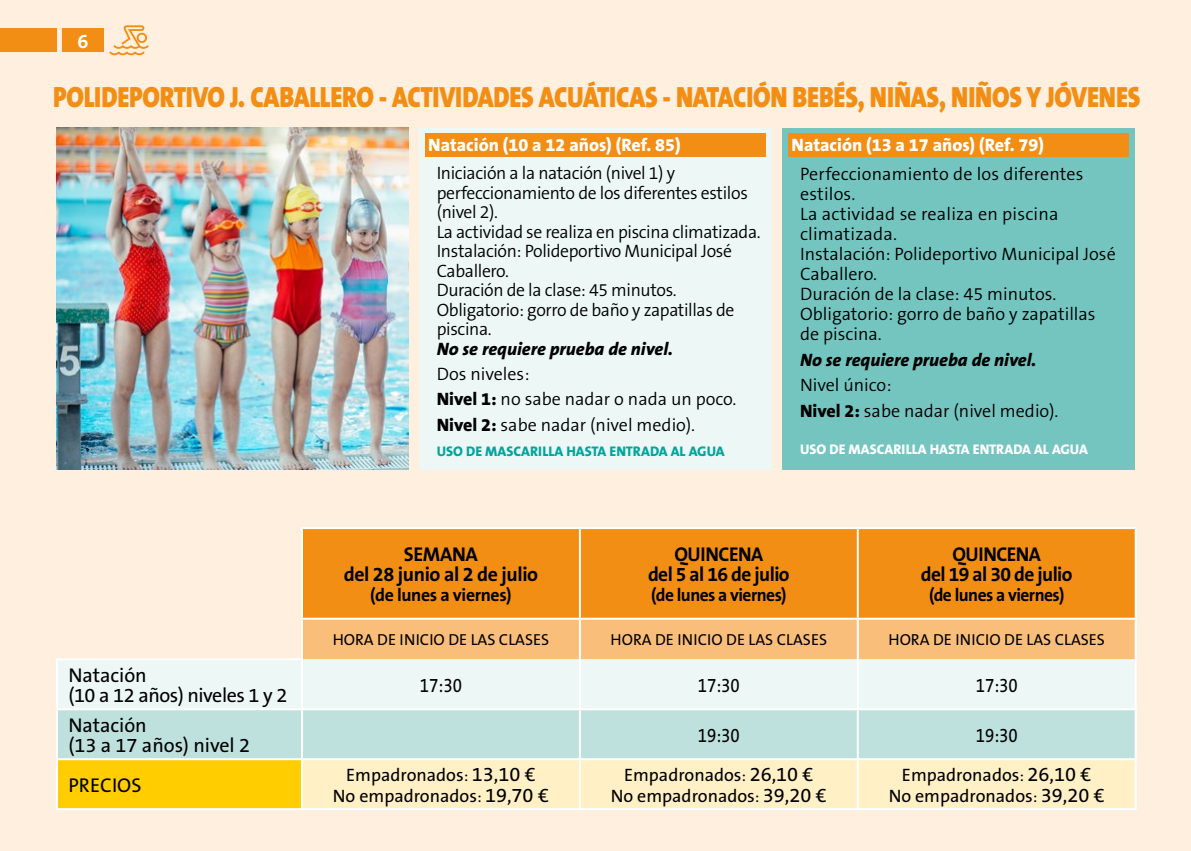
<style>
.page{position:relative;width:1191px;height:851px;background:#fff}
.page>*{position:absolute;margin:0;border:0;box-sizing:border-box;transform-origin:0 0}
.t1{font:900 29.4px "The Sans B9";letter-spacing:-.01em;color:#f28e14;scale:.85 1}
.t2{font:700 20px/20px "The Sans B7";letter-spacing:-.03em;color:#000;text-align:center}
.t3{font:20px/20px "The Sans B5 Plain";color:#000}
.t4{font:20px/20px "The Sans B5 Plain";letter-spacing:-.02em;color:#000}
.t5{font:20px "The Sans B5 Plain";color:#000;scale:.84 1}
.t6{font:700 20px "The Sans B7";color:#fff}
.t7{font:300 18px/19.4px "The Sans B4";letter-spacing:-.005em;color:#000}
.t8{font:18px/21.6px "The Sans B5 Plain";color:#000;text-align:center}
.t9{font:800 18px "The Sans B8";color:#fff}
.t10{font:italic 800 18px "The Sans B8";color:#000}
.t11{font:700 18px "The Sans B7";letter-spacing:-.03em;color:#000}
.t12{font:16px "The Sans B5 Plain";color:#000}
.t13{font:800 14px "The Sans B8";color:#00a59c}
.t14{font:800 14px "The Sans B8";color:#fff}
.s1{font-family:"The Sans B8";font-weight:800}
.s2{font-size:16px}
.s3{font-size:20px}
</style>
<div class="page">
<div style="left:0;top:0;width:1191px;height:850px;background:#feefdf"></div>
<div style="left:419px;top:127px;width:352px;height:342px;background:#edf7f6"></div>
<div style="left:425px;top:133px;width:341px;height:24px;background:#f28e14"></div>
<div style="left:782px;top:127px;width:353px;height:342px;background:#74c5c0"></div>
<div style="left:788px;top:133px;width:341px;height:24px;background:#f28e14"></div>
<svg style="left:109px;top:25px;width:40px;height:30px"></svg>
<img style="left:56px;top:127px;width:352px;height:342px">
<div style="left:303px;top:529px;width:831px;height:88px;background:#f28e14"></div>
<div style="left:303px;top:620px;width:831px;height:39px;background:#fabe7b"></div>
<div style="left:58px;top:659px;width:1076px;height:49px;background:#edf7f6"></div>
<div style="left:58px;top:710px;width:1076px;height:48px;background:#bee1de"></div>
<div style="left:57px;top:759px;width:245px;height:50px;background:#ffcd00"></div>
<div style="left:303px;top:760px;width:831px;height:48px;background:#fff0c6"></div>
<hr style="left:301px;top:527px;width:279px;height:2px;background:#fff">
<hr style="left:301px;top:529px;width:2px;height:88px;background:#fff">
<hr style="left:580px;top:527px;width:277px;height:2px;background:#fff">
<hr style="left:579px;top:529px;width:2px;height:88px;background:#fff">
<hr style="left:857px;top:527px;width:279px;height:2px;background:#fff">
<hr style="left:856px;top:529px;width:2px;height:88px;background:#fff">
<hr style="left:1134px;top:529px;width:2px;height:88px;background:#fff">
<hr style="left:301px;top:617px;width:279px;height:2px;background:#fff">
<hr style="left:301px;top:619px;width:2px;height:40px;background:#fff">
<hr style="left:580px;top:617px;width:277px;height:2px;background:#fff">
<hr style="left:579px;top:619px;width:2px;height:40px;background:#fff">
<hr style="left:857px;top:617px;width:279px;height:2px;background:#fff">
<hr style="left:579px;top:659px;width:2px;height:50px;background:#fff">
<hr style="left:856px;top:659px;width:2px;height:49px;background:#fff">
<hr style="left:1134px;top:659px;width:2px;height:49px;background:#fff">
<hr style="left:579px;top:709px;width:2px;height:49px;background:#fff">
<hr style="left:856px;top:710px;width:2px;height:48px;background:#fff">
<hr style="left:56px;top:710px;width:2px;height:48px;background:#fff">
<hr style="left:856px;top:708px;width:280px;height:2px;background:#fff">
<hr style="left:1134px;top:710px;width:2px;height:48px;background:#fff">
<hr style="left:56px;top:758px;width:246px;height:2px;background:#fff">
<hr style="left:56px;top:760px;width:2px;height:48px;background:#fff">
<hr style="left:302px;top:758px;width:278px;height:2px;background:#fff">
<hr style="left:301px;top:760px;width:2px;height:48px;background:#fff">
<hr style="left:580px;top:758px;width:277px;height:2px;background:#fff">
<hr style="left:579px;top:760px;width:2px;height:48px;background:#fff">
<hr style="left:857px;top:758px;width:279px;height:2px;background:#fff">
<hr style="left:856px;top:760px;width:2px;height:48px;background:#fff">
<hr style="left:1134px;top:760px;width:2px;height:48px;background:#fff">
<hr style="left:56px;top:808px;width:246px;height:2px;background:#fff">
<hr style="left:302px;top:808px;width:278px;height:2px;background:#fff">
<hr style="left:580px;top:808px;width:277px;height:2px;background:#fff">
<hr style="left:857px;top:808px;width:279px;height:2px;background:#fff">
<hr style="left:56px;top:658px;width:245px;height:2px;background:#fff">
<hr style="left:56px;top:660px;width:2px;height:48px;background:#fff">
<hr style="left:301px;top:659px;width:2px;height:50px;background:#fff">
<hr style="left:301px;top:709px;width:2px;height:49px;background:#fff">
<hr style="left:856px;top:619px;width:2px;height:40px;background:#fff">
<hr style="left:1134px;top:619px;width:2px;height:40px;background:#fff">
<hr style="left:56px;top:708px;width:245px;height:2px;background:#fff">
<hr style="left:581px;top:708px;width:275px;height:2px;background:#fff">
<hr style="left:303px;top:708px;width:276px;height:2px;background:#fff">
<div style="left:0;top:28px;width:57px;height:24px;background:#f28e14"></div>
<div style="left:62px;top:28px;width:42px;height:24px;background:#f28e14"></div>
<p class="t6" style="left:78px;top:30px;width:12px">6</p>
<h1 class="t1" style="left:53px;top:81px;width:1280px">POLIDEPORTIVO J. CABALLERO - ACTIVIDADES ACUÁTICAS - NATACIÓN BEBÉS, NIÑAS, NIÑOS Y JÓVENES</h1>
<p class="t9" style="left:428px;top:136px;width:254px">Natación (10 a 12 años) (Ref. 85)</p>
<p class="t7" style="left:437px;top:164px;width:325px">Iniciación a la natación (nivel 1) y perfeccionamiento de los diferentes estilos (nivel 2).<br>La actividad se realiza en piscina climatizada.<br>Instalación: Polideportivo Municipal José<br>Caballero.<br>Duración de la clase: 45 minutos.<br>Obligatorio: gorro de baño y zapatillas de piscina.</p>
<p class="t10" style="left:437px;top:339px;width:238px">No se requiere prueba de nivel.</p>
<p class="t7" style="left:437px;top:362px;width:301px;line-height:25.2px">Dos niveles:<br><span class="s1">Nivel 1:</span> no sabe nadar o nada un poco.<br><span class="s1">Nivel 2:</span> sabe nadar (nivel medio).</p>
<p class="t13" style="left:437px;top:443px;width:289px">USO DE MASCARILLA HASTA ENTRADA AL AGUA</p>
<p class="t9" style="left:791px;top:136px;width:254px">Natación (13 a 17 años) (Ref. 79)</p>
<p class="t7" style="left:800px;top:164px;width:317px;line-height:20px">Perfeccionamiento de los diferentes estilos.<br>La actividad se realiza en piscina climatizada.<br>Instalación: Polideportivo Municipal José<br>Caballero.<br>Duración de la clase: 45 minutos.<br>Obligatorio: gorro de baño y zapatillas de piscina.</p>
<p class="t10" style="left:800px;top:350px;width:238px">No se requiere prueba de nivel.</p>
<p class="t7" style="left:800px;top:373px;width:260px;line-height:25.6px">Nivel único:<br><span class="s1">Nivel 2:</span> sabe nadar (nivel medio).</p>
<p class="t14" style="left:800px;top:441px;width:289px">USO DE MASCARILLA HASTA ENTRADA AL AGUA</p>
<p class="t2" style="left:344px;top:544px;width:196px">SEMANA<br>del 28 junio al 2 de julio</p>
<p class="t11" style="left:370px;top:585px;width:143px">(de lunes a viernes)</p>
<p class="t2" style="left:648px;top:544px;width:143px">QUINCENA<br>del 5 al 16 de julio</p>
<p class="t11" style="left:651px;top:585px;width:137px">(de lunes a viernes)</p>
<p class="t2" style="left:921px;top:544px;width:153px">QUINCENA<br>del 19 al 30 de julio</p>
<p class="t11" style="left:929px;top:585px;width:137px">(de lunes a viernes)</p>
<p class="t12" style="left:333px;top:631px;width:218px">HORA DE INICIO DE LAS CLASES</p>
<p class="t12" style="left:610px;top:631px;width:218px">HORA DE INICIO DE LAS CLASES</p>
<p class="t12" style="left:888px;top:631px;width:218px">HORA DE INICIO DE LAS CLASES</p>
<p class="t4" style="left:68px;top:665px;width:220px">Natación<br>(10 a 12 años) niveles 1 y 2</p>
<p class="t5" style="left:420px;top:674px;width:52px">17:30</p>
<p class="t5" style="left:698px;top:674px;width:52px">17:30</p>
<p class="t5" style="left:975px;top:674px;width:52px">17:30</p>
<p class="t3" style="left:68px;top:715px;width:183px">Natación<br>(13 a 17 años) nivel 2</p>
<p class="t5" style="left:698px;top:724px;width:52px">19:30</p>
<p class="t5" style="left:975px;top:724px;width:52px">19:30</p>
<p class="t3" style="left:68px;top:775px;width:75px">PRECIOS</p>
<p class="t8" style="left:333px;top:764px;width:218px">Empadronados<span class="s2">:</span> <span class="s3">13,10 €<br></span>No empadronados<span class="s2">:</span> <span class="s3">19,70 €</span></p>
<p class="t8" style="left:611px;top:764px;width:218px">Empadronados<span class="s2">:</span> <span class="s3">26,10 €<br></span>No empadronados<span class="s2">:</span> <span class="s3">39,20 €</span></p>
<p class="t8" style="left:888px;top:764px;width:218px">Empadronados<span class="s2">:</span> <span class="s3">26,10 €<br></span>No empadronados<span class="s2">:</span> <span class="s3">39,20 €</span></p>
</div>
